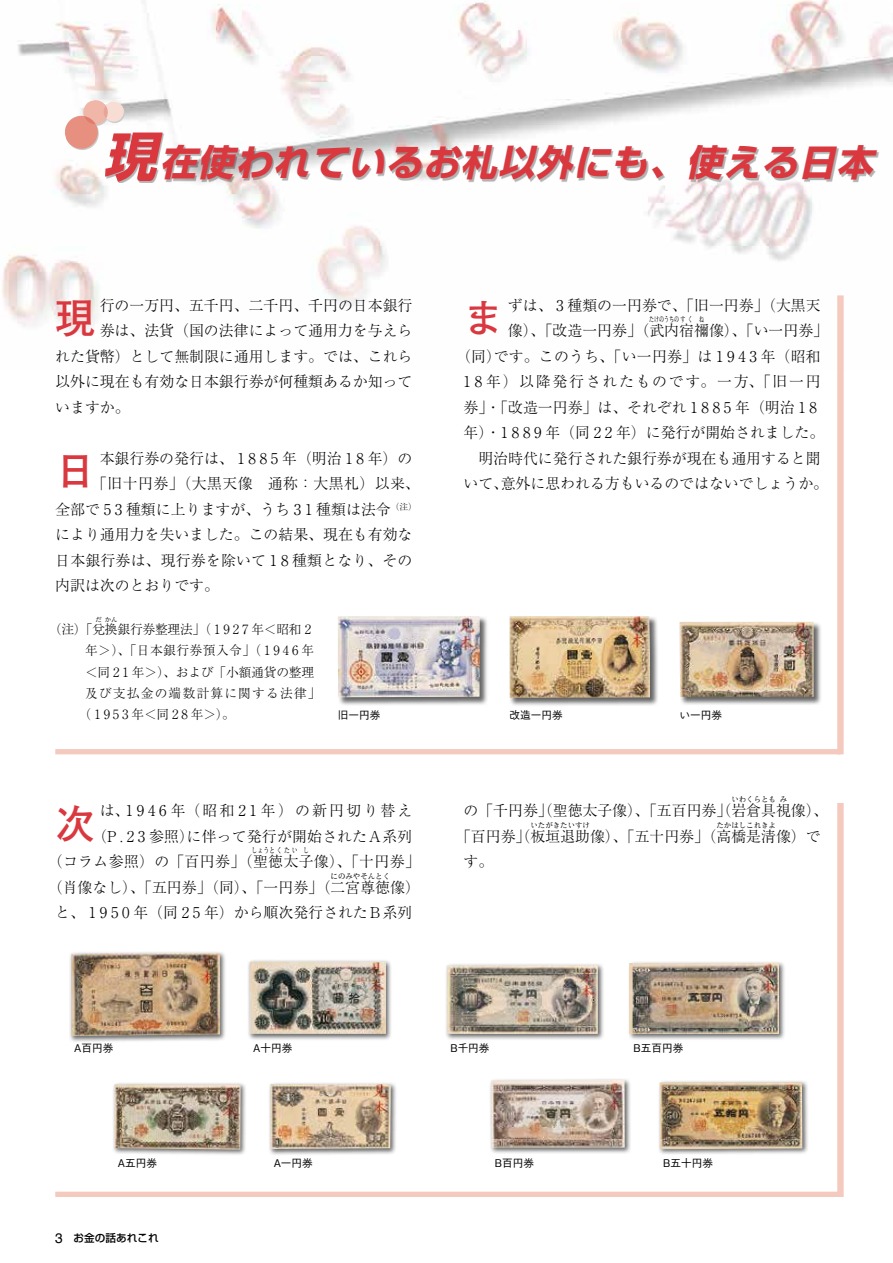
<style>
.page{position:relative;width:893px;height:1263px;background:#fff}
.page>*{position:absolute;margin:0;border:0;box-sizing:border-box;transform-origin:0 0}
.t1{font:700 40.35px "Futo Go B101 Pro";color:#d9383f}
.t2{font:italic 700 36.15px "Shin Go Pro";color:#d9383f}
.t3{font:300 14.85px/25.5px "Ryumin Pro";color:#000}
.t4{font:300 14.85px "Ryumin Pro";letter-spacing:.025em;color:#000}
.t5{font:300 14.85px "Ryumin Pro";letter-spacing:.03em;color:#000}
.t6{font:300 14.85px "Ryumin Pro";letter-spacing:.15em;color:#000}
.t7{font:300 12.75px "Ryumin Pro";letter-spacing:-.02em;color:#000}
.t8{font:300 12.75px "Ryumin Pro";letter-spacing:.035em;color:#000}
.t9{font:300 12.75px "Ryumin Pro";letter-spacing:-.015em;color:#000}
.t10{font:300 12.75px "Ryumin Pro";letter-spacing:.09em;color:#000}
.t11{font:300 12.75px "Ryumin Pro";letter-spacing:.23em;color:#000}
.t12{font:500 10.65px "Gothic BBB Pro";color:#000}
.t13{font:500 10.65px "Shin Go Pro";color:#000}
.t14{font:300 7.5px "Ryumin Pro";color:#000}
.t15{font:300 7.5px "Ryumin Pro";color:#000;scale:.67 1}
.t16{font:300 7.5px "Ryumin Pro";letter-spacing:.135em;color:#000;scale:.79 1}
.t17{font:300 7.5px "Ryumin Pro";color:#000;scale:.79 1}
.t18{font:300 6.45px "Ryumin Pro";color:#000}
.s1{font-size:53.1px}
.s2{font-family:"Helvetica";font-weight:400;font-size:13.8px}
</style>
<div class="page">
<img style="left:2px;top:0;width:891px;height:332px">
<svg style="left:61px;top:97px;width:69px;height:56px"></svg>
<div style="left:106px;top:134px;width:787px;height:49px;background:#000;opacity:.3"></div>
<div style="left:837px;top:295px;width:7px;height:459px;background:#f4cabf"></div>
<div style="left:55px;top:749px;width:785px;height:5px;background:#f4cabf"></div>
<div style="left:837px;top:803px;width:7px;height:394px;background:#f4cabf"></div>
<div style="left:55px;top:1192px;width:785px;height:5px;background:#f4cabf"></div>
<div style="left:69px;top:950px;width:158px;height:93px;background:#000;opacity:.6"></div>
<img style="left:71px;top:953px;width:149px;height:83px">
<div style="left:247px;top:959px;width:146px;height:82px;background:#000;opacity:.6"></div>
<img style="left:250px;top:962px;width:136px;height:72px">
<div style="left:627px;top:961px;width:158px;height:80px;background:#000;opacity:.6"></div>
<img style="left:630px;top:963px;width:149px;height:71px">
<div style="left:112px;top:1082px;width:135px;height:74px;background:#000;opacity:.6"></div>
<img style="left:114px;top:1084px;width:127px;height:65px">
<div style="left:444px;top:963px;width:161px;height:78px;background:#000;opacity:.6"></div>
<img style="left:447px;top:965px;width:151px;height:69px">
<div style="left:488px;top:1077px;width:143px;height:77px;background:#000;opacity:.6"></div>
<img style="left:491px;top:1080px;width:134px;height:67px">
<div style="left:657px;top:1080px;width:152px;height:76px;background:#000;opacity:.6"></div>
<img style="left:660px;top:1082px;width:142px;height:67px">
<div style="left:268px;top:1081px;width:129px;height:74px;background:#000;opacity:.6"></div>
<img style="left:270px;top:1084px;width:121px;height:65px">
<div style="left:509px;top:616px;width:149px;height:91px;background:#000;opacity:.6"></div>
<img style="left:509px;top:616px;width:141px;height:82px">
<div style="left:679px;top:621px;width:143px;height:85px;background:#000;opacity:.6"></div>
<img style="left:679px;top:622px;width:134px;height:75px">
<div style="left:337px;top:616px;width:151px;height:90px;background:#000;opacity:.6"></div>
<img style="left:338px;top:616px;width:142px;height:81px">
<h2 class="t2" style="left:103px;top:134px;width:818px"><span class="s1">現</span>在使われているお札以外にも、使える日本　</h2>
<h1 class="t1" style="left:463px;top:286px;width:42px">ま</h1>
<p class="t3" style="left:508px;top:291px;width:322px">ずは、₃種類の一円券で、「旧一円券」（大黒天像）、「改造一円券」（武内宿禰像）、「い一円券」</p>
<h1 class="t1" style="left:55px;top:286px;width:42px">現</h1>
<p class="t3" style="left:100px;top:291px;width:314px">行の一万円、五千円、二千円、千円の日本銀行</p>
<p class="t15" style="left:649px;top:314px;width:67px">たけのうちのすく</p>
<p class="t15" style="left:699px;top:314px;width:9px">ね</p>
<p class="t3" style="left:456px;top:342px;width:374px;text-align:center">（同）です。このうち、「い一円券」は 1 9 4 3 年（昭和<br>1 8 年）以降発行されたものです。一方、「旧一円券」・「改造一円券」は、それぞれ 1 8 8 5 年（明治 1 8<br>年）・1 8 8 9 年（同 2 2 年）に発行が開始されました。　明治時代に発行された銀行券が現在も通用すると聞いて、意外に思われる方もいるのではないでしょうか。</p>
<p class="t3" style="left:100px;top:317px;width:314px">券は、法貨（国の法律によって通用力を与えら</p>
<p class="t3" style="left:55px;top:342px;width:359px">れた貨幣）として無制限に通用します。では、これら</p>
<p class="t3" style="left:55px;top:368px;width:359px">以外に現在も有効な日本銀行券が何種類あるか知って</p>
<p class="t3" style="left:55px;top:393px;width:76px">いますか。</p>
<h1 class="t1" style="left:55px;top:439px;width:42px">日</h1>
<p class="t3" style="left:100px;top:444px;width:314px">本銀行券の発行は、 1 8 8 5 年（明治 1 8 年）の</p>
<p class="t5" style="left:92px;top:472px;width:329px">「旧十円券」（大黒天像　通称：大黒札）以来、</p>
<p class="t3" style="left:55px;top:495px;width:363px">全部で 5 3 種類に上りますが、うち 3 1 種類は法令<sup>（注）</sup></p>
<p class="t3" style="left:55px;top:521px;width:359px">により通用力を失いました。この結果、現在も有効な</p>
<p class="t3" style="left:55px;top:546px;width:359px">日本銀行券は、現行券を除いて 1 8 種類となり、その</p>
<p class="t3" style="left:55px;top:572px;width:165px">内訳は次のとおりです。</p>
<p class="t7" style="left:49px;top:619px;width:264px">（注）「兌換銀行券整理法」（ 1 9 2 7 年＜昭和 2</p>
<p class="t18" style="left:95px;top:615px;width:8px">だ</p>
<p class="t18" style="left:105px;top:615px;width:14px">かん</p>
<p class="t8" style="left:85px;top:641px;width:231px">年＞）、「日本銀行券預入令」（ 1 9 4 6 年</p>
<p class="t9" style="left:85px;top:662px;width:231px">＜同 2 1 年＞）、および「小額通貨の整理</p>
<p class="t10" style="left:85px;top:683px;width:237px">及び支払金の端数計算に関する法律」</p>
<p class="t11" style="left:79px;top:704px;width:158px">（1953年＜同28年＞）。</p>
<p class="t12" style="left:338px;top:707px;width:44px">旧一円券</p>
<p class="t12" style="left:509px;top:707px;width:55px">改造一円券</p>
<p class="t12" style="left:679px;top:707px;width:44px">い一円券</p>
<h1 class="t1" style="left:55px;top:791px;width:42px">次</h1>
<p class="t6" style="left:100px;top:799px;width:314px">は、1946 年（昭和21 年）の新円切り替え</p>
<p class="t3" style="left:92px;top:822px;width:322px">（P . 2 3 参照）に伴って発行が開始されたＡ系列</p>
<p class="t4" style="left:48px;top:850px;width:374px">（コラム参照）の「百円券」（聖徳太子像）、「十円券」</p>
<p class="t16" style="left:252px;top:844px;width:60px">しょうとくたい</p>
<p class="t17" style="left:303px;top:844px;width:9px">し</p>
<p class="t3" style="left:48px;top:873px;width:374px">（肖像なし）、「五円券」（同）、「一円券」（二宮尊徳像）</p>
<p class="t14" style="left:331px;top:870px;width:61px">にのみやそんとく</p>
<p class="t3" style="left:55px;top:899px;width:359px">と、 1 9 5 0 年（同 2 5 年）から順次発行されたＢ系列</p>
<p class="t14" style="left:731px;top:793px;width:46px">いわくらとも</p>
<p class="t14" style="left:780px;top:793px;width:9px">み</p>
<p class="t3" style="left:456px;top:822px;width:366px">「百円券」（板垣退助像）、「五十円券」（高橋是清像）で</p>
<p class="t3" style="left:463px;top:797px;width:366px">の「千円券」（聖徳太子像）、「五百円券」（岩倉具視像）、</p>
<p class="t14" style="left:530px;top:819px;width:61px">いたがきたいすけ</p>
<p class="t14" style="left:716px;top:819px;width:61px">たかはしこれきよ</p>
<p class="t3" style="left:463px;top:848px;width:31px">す。</p>
<p class="t12" style="left:74px;top:1040px;width:41px">A百円券</p>
<p class="t12" style="left:253px;top:1040px;width:41px">A十円券</p>
<p class="t12" style="left:450px;top:1040px;width:41px">B千円券</p>
<p class="t12" style="left:633px;top:1040px;width:51px">B五百円券</p>
<p class="t12" style="left:118px;top:1154px;width:41px">A五円券</p>
<p class="t12" style="left:274px;top:1155px;width:41px">A一円券</p>
<p class="t12" style="left:495px;top:1154px;width:41px">B百円券</p>
<p class="t12" style="left:663px;top:1154px;width:51px">B五十円券</p>
<p class="t13" style="left:55px;top:1229px;width:105px"><span class="s2">3</span>　お金の話あれこれ</p>
</div>
